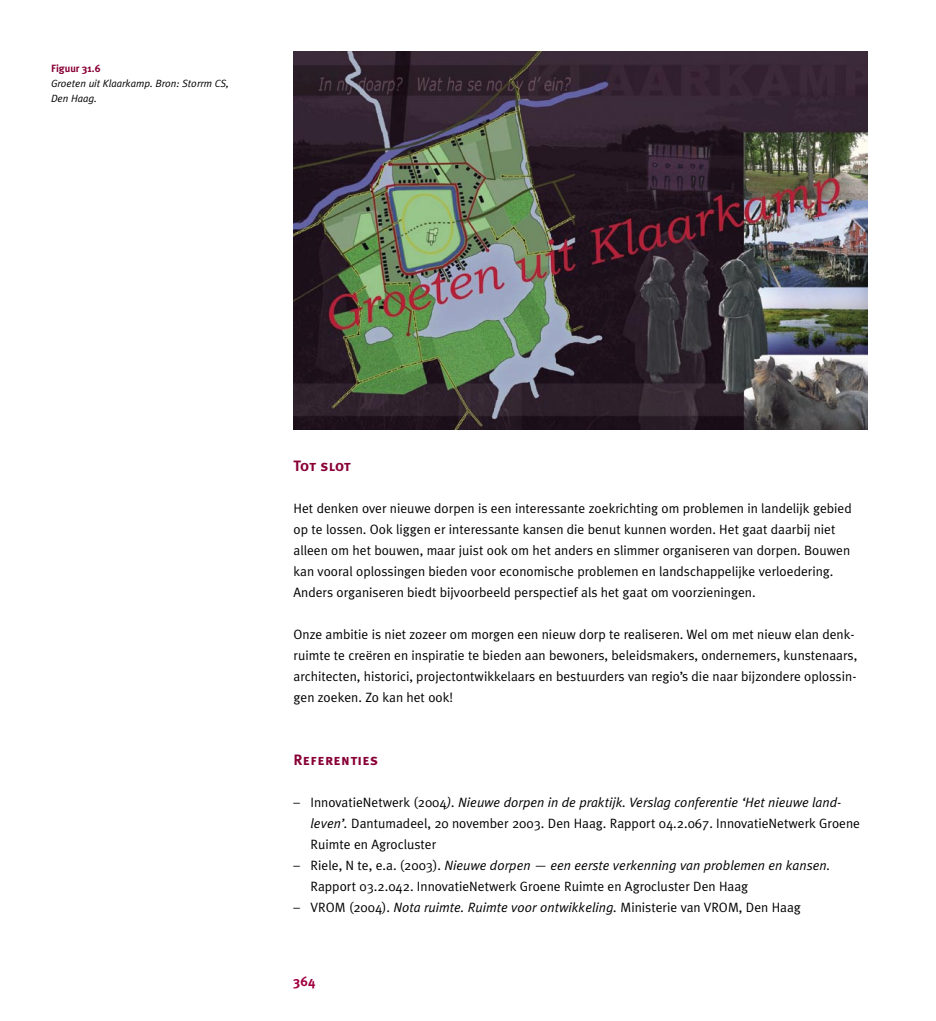
<style>
.page{position:relative;width:936px;height:1021px;background:#fff}
.page>*{position:absolute;margin:0;border:0;box-sizing:border-box;transform-origin:0 0}
.H2_-_Paragraaf_boek_STT__inspring{font:15px "Meta Plus Bold Caps";letter-spacing:.02em;color:#890036}
.Broodtekst_Boek_STT{font:13.5px/21px "Meta Plus Normal";color:#000}
.Lijst{font:13.5px/21px "Meta Plus Normal";color:#000}
.t1{font:700 13.5px "Meta Plus";color:#a20041}
.Figuur_Tabel_Onderschrift{font:italic 10.5px/15px "Meta Plus Normal";color:#000}
.Figuur_Tabel_Kop{font:700 10.5px "Meta Plus";color:#890036}
.s1{font-style:italic}
</style>
<div class="page">
<img style="left:293px;top:51px;width:574px;height:378px">
<p class="Figuur_Tabel_Kop" style="left:51px;top:62px;width:51px">Figuur 31.6</p>
<p class="Figuur_Tabel_Onderschrift" style="left:51px;top:76px;width:179px">Groeten uit Klaarkamp. Bron: Storrm CS,<br>Den Haag.</p>
<p class="H2_-_Paragraaf_boek_STT__inspring" style="left:293px;top:457px;width:59px">Tot slot</p>
<p class="Broodtekst_Boek_STT" style="left:293px;top:498px;width:559px">Het denken over nieuwe dorpen is een interessante zoekrichting om problemen in landelijk gebied op te lossen. Ook liggen er interessante kansen die benut kunnen worden. Het gaat daarbij niet alleen om het bouwen, maar juist ook om het anders en slimmer organiseren van dorpen. Bouwen kan vooral oplossingen bieden voor economische problemen en landschappelijke verloedering.<br>Anders organiseren biedt bijvoorbeeld perspectief als het gaat om voorzieningen.</p>
<p class="Broodtekst_Boek_STT" style="left:293px;top:624px;width:565px">Onze ambitie is niet zozeer om morgen een nieuw dorp te realiseren. Wel om met nieuw elan denk&shy;ruimte te creëren en inspiratie te bieden aan bewoners, beleidsmakers, ondernemers, kunstenaars, architecten, historici, projectontwikkelaars en bestuurders van regio’s die naar bijzondere oplossin&shy;gen zoeken. Zo kan het ook!</p>
<p class="H2_-_Paragraaf_boek_STT__inspring" style="left:293px;top:751px;width:86px">Referenties</p>
<p class="Lijst" style="left:310px;top:792px;width:551px;text-indent:-17px">– InnovatieNetwerk (2004<span class="s1">). Nieuwe dorpen in de praktijk. Verslag conferentie ‘Het nieuwe land&shy;leven’.</span> Dantumadeel, 20 november 2003. Den Haag. Rapport 04.2.067. InnovatieNetwerk Groene<br>Ruimte en Agrocluster</p>
<p class="Lijst" style="left:310px;top:855px;width:521px;text-indent:-17px">– Riele, N te, e.a. (2003). <span class="s1">Nieuwe dorpen — een eerste verkenning van problemen en kansen.<br></span>Rapport 03.2.042. InnovatieNetwerk Groene Ruimte en Agrocluster Den Haag</p>
<p class="Lijst" style="left:293px;top:897px;width:509px">– VROM (2004). <span class="s1">Nota ruimte. Ruimte voor ontwikkeling.</span> Ministerie van VROM, Den Haag</p>
<p class="t1" style="left:293px;top:973px;width:23px">364</p>
</div>
